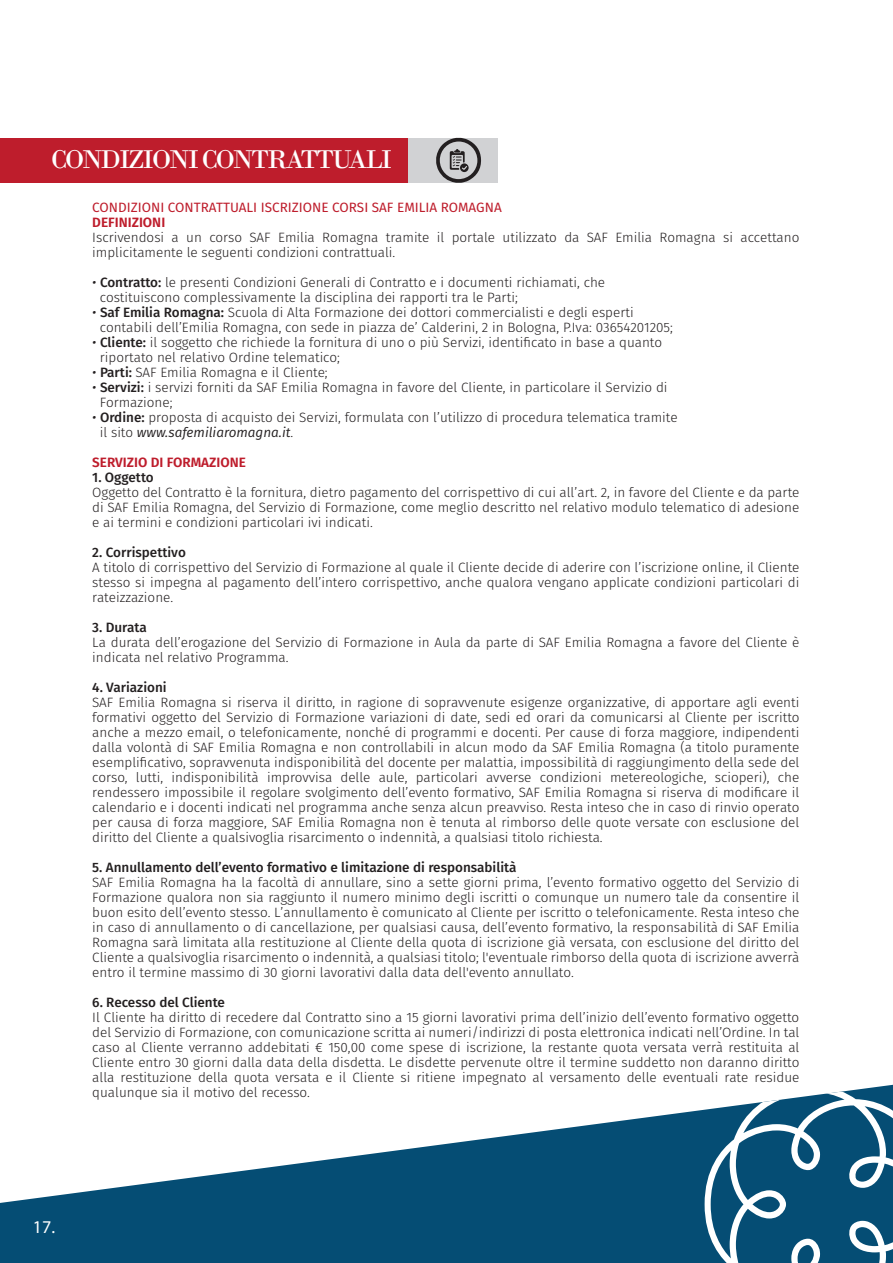
<style>
.page{position:relative;width:893px;height:1263px;background:#fff}
.page>*{position:absolute;margin:0;border:0;box-sizing:border-box;transform-origin:0 0}
.t1{font:27px "Bodoni";letter-spacing:-.075em;color:#fff}
.t2{font:18px "Myriad Pro";color:#fff}
.t3{font:300 13.5px/15px "Fira Sans";color:#231f20}
.t4{font:500 13.5px "Fira Sans";color:#231f20}
.t5{font:13.5px "Fira Sans";color:#be1d2c}
.t6{font:600 13.5px "Fira Sans";color:#be1d2c}
.s1{font-weight:400;font-style:italic}
.s2{font-weight:500}
</style>
<div class="page">
<svg style="left:0;top:1085px;width:893px;height:178px;fill:#054d74"></svg>
<svg style="left:705px;top:1086px;width:188px;height:177px"></svg>
<div style="left:124px;top:138px;width:374px;height:45px;background:#d1d2d4"></div>
<div style="left:0;top:138px;width:408px;height:45px;background:#be1d2c"></div>
<svg style="left:436px;top:138px;width:45px;height:45px"></svg>
<h1 class="t1" style="left:51px;top:143px;width:343px">CONDIZIONI CONTRATTUALI</h1>
<p class="t5" style="left:92px;top:197px;width:411px">CONDIZIONI CONTRATTUALI ISCRIZIONE CORSI SAF EMILIA ROMAGNA</p>
<p class="t6" style="left:92px;top:211px;width:75px">DEFINIZIONI</p>
<p class="t3" style="left:92px;top:229px;width:709px">Iscrivendosi a un corso SAF Emilia Romagna tramite il portale utilizzato da SAF Emilia Romagna si accettano implicitamente le seguenti condizioni contrattuali.</p>
<p class="t3" style="left:100px;top:274px;width:507px;text-indent:-8px"><span class="s1">•</span> <span class="s2">Contratto:</span> le presenti Condizioni Generali di Contratto e i documenti richiamati, che costituiscono complessivamente la disciplina dei rapporti tra le Parti;</p>
<p class="t3" style="left:100px;top:304px;width:575px;text-indent:-8px"><span class="s1">•</span> <span class="s2">Saf Emilia Romagna:</span> Scuola di Alta Formazione dei dottori commercialisti e degli esperti contabili dell’Emilia Romagna, con sede in piazza de’ Calderini, 2 in Bologna, P.Iva: 03654201205;</p>
<p class="t3" style="left:100px;top:334px;width:564px;text-indent:-8px"><span class="s1">•</span> <span class="s2">Cliente:</span> il soggetto che richiede la fornitura di uno o più Servizi, identificato in base a quanto riportato nel relativo Ordine telematico;</p>
<p class="t3" style="left:92px;top:364px;width:237px"><span class="s1">•</span> <span class="s2">Parti:</span> SAF Emilia Romagna e il Cliente;</p>
<p class="t3" style="left:100px;top:379px;width:569px;text-indent:-8px"><span class="s1">•</span> <span class="s2">Servizi:</span> i servizi forniti da SAF Emilia Romagna in favore del Cliente, in particolare il Servizio di<br>Formazione;</p>
<p class="t3" style="left:100px;top:409px;width:579px;text-indent:-8px"><span class="s1">•</span> <span class="s2">Ordine:</span> proposta di acquisto dei Servizi, formulata con l’utilizzo di procedura telematica tramite il sito <span class="s1">www.safemiliaromagna.it</span>.</p>
<p class="t6" style="left:92px;top:451px;width:155px">SERVIZIO DI FORMAZIONE</p>
<p class="t4" style="left:92px;top:466px;width:63px">1. Oggetto</p>
<p class="t3" style="left:92px;top:484px;width:709px;text-align:justify">Oggetto del Contratto è la fornitura, dietro pagamento del corrispettivo di cui all’art. 2, in favore del Cliente e da parte di SAF Emilia Romagna, del Servizio di Formazione, come meglio descritto nel relativo modulo telematico di adesione e ai termini e condizioni particolari ivi indicati.</p>
<p class="t4" style="left:92px;top:541px;width:95px">2. Corrispettivo</p>
<p class="t3" style="left:92px;top:559px;width:709px;text-align:justify">A titolo di corrispettivo del Servizio di Formazione al quale il Cliente decide di aderire con l’iscrizione online, il Cliente stesso si impegna al pagamento dell’intero corrispettivo, anche qualora vengano applicate condizioni particolari di rateizzazione.</p>
<p class="t4" style="left:92px;top:616px;width:56px">3. Durata</p>
<p class="t3" style="left:92px;top:634px;width:709px">La durata dell’erogazione del Servizio di Formazione in Aula da parte di SAF Emilia Romagna a favore del Cliente è indicata nel relativo Programma.</p>
<p class="t4" style="left:92px;top:676px;width:76px">4. Variazioni</p>
<p class="t3" style="left:92px;top:694px;width:709px;text-align:justify">SAF Emilia Romagna si riserva il diritto, in ragione di sopravvenute esigenze organizzative, di apportare agli eventi formativi oggetto del Servizio di Formazione variazioni di date, sedi ed orari da comunicarsi al Cliente per iscritto anche a mezzo email, o telefonicamente, nonché di programmi e docenti. Per cause di forza maggiore, indipendenti dalla volontà di SAF Emilia Romagna e non controllabili in alcun modo da SAF Emilia Romagna (a titolo puramente esemplificativo, sopravvenuta indisponibilità del docente per malattia, impossibilità di raggiungimento della sede del corso, lutti, indisponibilità improvvisa delle aule, particolari avverse condizioni metereologiche, scioperi), che rendessero impossibile il regolare svolgimento dell’evento formativo, SAF Emilia Romagna si riserva di modificare il calendario e i docenti indicati nel programma anche senza alcun preavviso. Resta inteso che in caso di rinvio operato per causa di forza maggiore, SAF Emilia Romagna non è tenuta al rimborso delle quote versate con esclusione del diritto del Cliente a qualsivoglia risarcimento o indennità, a qualsiasi titolo richiesta.</p>
<p class="t4" style="left:92px;top:856px;width:426px">5. Annullamento dell’evento formativo e limitazione di responsabilità</p>
<p class="t3" style="left:92px;top:874px;width:709px;text-align:justify">SAF Emilia Romagna ha la facoltà di annullare, sino a sette giorni prima, l’evento formativo oggetto del Servizio di Formazione qualora non sia raggiunto il numero minimo degli iscritti o comunque un numero tale da consentire il buon esito dell’evento stesso. L’annullamento è comunicato al Cliente per iscritto o telefonicamente. Resta inteso che in caso di annullamento o di cancellazione, per qualsiasi causa, dell’evento formativo, la responsabilità di SAF Emilia Romagna sarà limitata alla restituzione al Cliente della quota di iscrizione già versata, con esclusione del diritto del Cliente a qualsivoglia risarcimento o indennità, a qualsiasi titolo; l'eventuale rimborso della quota di iscrizione avverrà entro il termine massimo di 30 giorni lavorativi dalla data dell'evento annullato.</p>
<p class="t4" style="left:92px;top:991px;width:134px">6. Recesso del Cliente</p>
<p class="t3" style="left:92px;top:1009px;width:709px;text-align:justify">Il Cliente ha diritto di recedere dal Contratto sino a 15 giorni lavorativi prima dell’inizio dell’evento formativo oggetto del Servizio di Formazione, con comunicazione scritta ai numeri/indirizzi di posta elettronica indicati nell’Ordine. In tal caso al Cliente verranno addebitati € 150,00 come spese di iscrizione, la restante quota versata verrà restituita al Cliente entro 30 giorni dalla data della disdetta. Le disdette pervenute oltre il termine suddetto non daranno diritto alla restituzione della quota versata e il Cliente si ritiene impegnato al versamento delle eventuali rate residue qualunque sia il motivo del recesso.</p>
<h2 class="t2" style="left:33px;top:1216px;width:24px">17.</h2>
</div>
